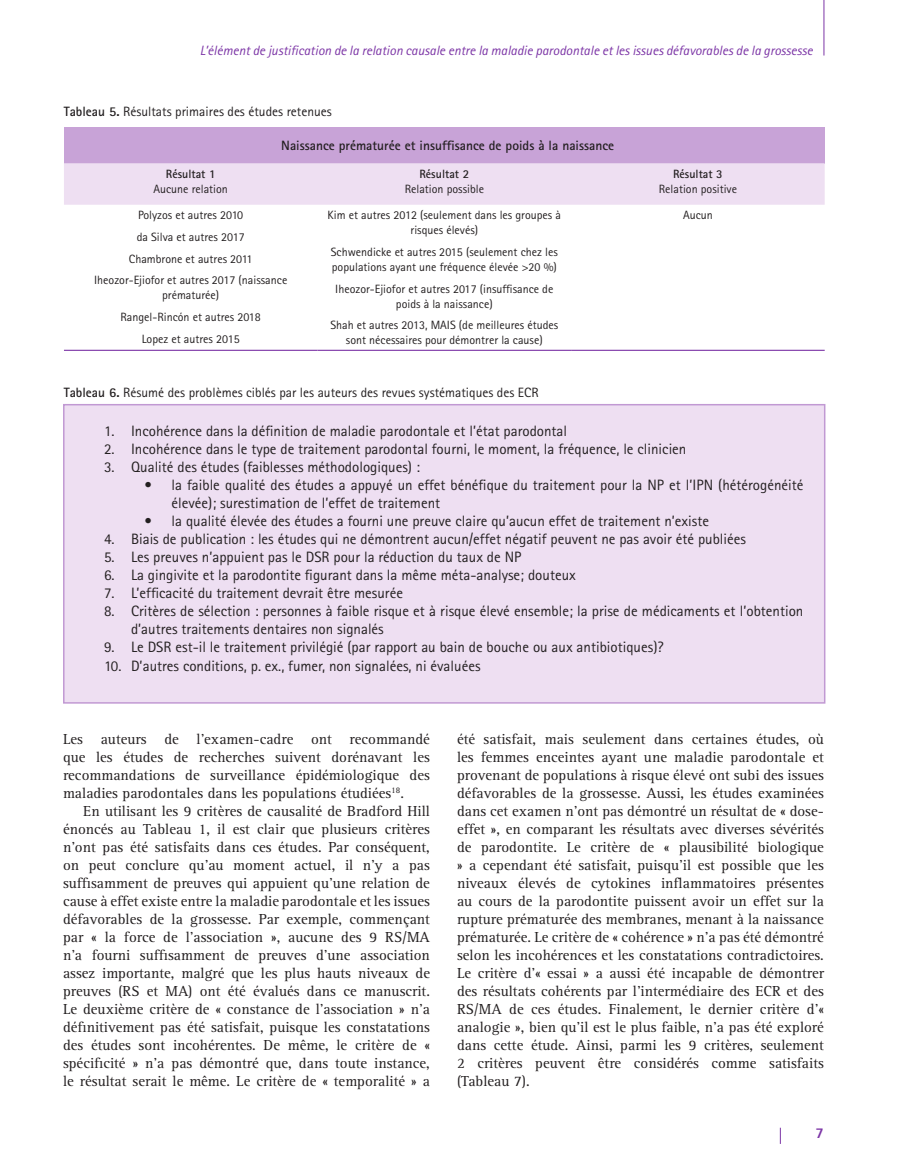
<style>
.page{position:relative;width:905px;height:1175px;background:#fff}
.page>*{position:absolute;margin:0;border:0;box-sizing:border-box;transform-origin:0 0}
.Body{font:15px/18px "Rotis Serif Std";color:#231f20;text-align:justify}
.t1{font:15px/18px "Rotis Sans Serif Std";color:#231f20}
.t2{font:800 15px "Rotis Sans Serif Std";color:#7c35a6}
.Table_caption{font:13.5px "Rotis Sans Serif Std";color:#231f20}
.t3{font:italic 13.5px "Rotis Sans Serif Std";color:#7c35a6}
.Table_header_cell{font:700 13.5px "Rotis Sans Serif Std";color:#231f20}
.Table_Body{font:12px/15px "Rotis Sans Serif Std";color:#231f20;text-align:center}
.Table_Body-2{font:700 12px "Rotis Sans Serif Std";color:#231f20}
.s1{font-weight:700}
</style>
<div class="page">
<hr style="left:823px;top:0;width:1px;height:56px;background:#7c35a6">
<svg style="left:780px;top:1127px;width:1px;height:16px"></svg>
<div style="left:64px;top:127px;width:760px;height:36px;background:#c8a3d7"></div>
<div style="left:64px;top:163px;width:760px;height:42px;background:#eedff2"></div>
<hr style="left:64px;top:350px;width:253px;height:1px;background:#7c35a6">
<hr style="left:317px;top:350px;width:254px;height:1px;background:#7c35a6">
<hr style="left:571px;top:350px;width:253px;height:1px;background:#7c35a6">
<div style="left:63px;top:404px;width:762px;height:299px;background:#eedff2;border:2px solid #c199d3"></div>
<p class="t3" style="left:200px;top:42px;width:614px">L’élément de justification de la relation causale entre la maladie parodontale et les issues défavorables de la grossesse</p>
<p class="Table_caption" style="left:64px;top:103px;width:269px"><span class="s1">Tableau 5.</span> Résultats primaires des études retenues</p>
<p class="Table_header_cell" style="left:281px;top:137px;width:334px">Naissance prématurée et insuffisance de poids à la naissance</p>
<p class="Table_Body-2" style="left:166px;top:166px;width:51px">Résultat 1</p>
<p class="Table_Body" style="left:153px;top:181px;width:76px">Aucune relation</p>
<p class="Table_Body-2" style="left:419px;top:166px;width:51px">Résultat 2</p>
<p class="Table_Body" style="left:404px;top:181px;width:81px">Relation possible</p>
<p class="Table_Body" style="left:138px;top:207px;width:107px">Polyzos et autres 2010</p>
<p class="Table_Body" style="left:137px;top:229px;width:109px">da Silva et autres 2017</p>
<p class="Table_Body" style="left:129px;top:251px;width:125px">Chambrone et autres 2011</p>
<p class="Table_Body" style="left:94px;top:273px;width:195px">Iheozor-Ejiofor et autres 2017 (naissance prématurée)</p>
<p class="Table_Body" style="left:120px;top:309px;width:142px">Rangel-Rincón et autres 2018</p>
<p class="Table_Body" style="left:142px;top:331px;width:99px">Lopez et autres 2015</p>
<p class="Table_Body" style="left:327px;top:207px;width:235px">Kim et autres 2012 (seulement dans les groupes à risques élevés)</p>
<p class="Table_Body" style="left:331px;top:244px;width:228px;text-align:left">Schwendicke et autres 2015 (seulement chez les populations ayant une fréquence élevée &gt;20 %)</p>
<p class="Table_Body" style="left:335px;top:281px;width:219px">Iheozor-Ejiofor et autres 2017 (insuffisance de poids à la naissance)</p>
<p class="Table_Body" style="left:330px;top:318px;width:229px">Shah et autres 2013, MAIS (de meilleures études sont nécessaires pour démontrer la cause)</p>
<p class="Table_Body-2" style="left:673px;top:166px;width:51px">Résultat 3</p>
<p class="Table_Body" style="left:658px;top:181px;width:80px">Relation positive</p>
<p class="Table_Body" style="left:683px;top:207px;width:31px">Aucun</p>
<p class="Table_caption" style="left:64px;top:384px;width:476px"><span class="s1">Tableau 6.</span> Résumé des problèmes ciblés par les auteurs des revues systématiques des ECR</p>
<p class="t1" style="left:104px;top:422px;width:464px">1. Incohérence dans la définition de maladie parodontale et l’état parodontal</p>
<p class="t1" style="left:104px;top:440px;width:584px">2. Incohérence dans le type de traitement parodontal fourni, le moment, la fréquence, le clinicien</p>
<p class="t1" style="left:104px;top:458px;width:317px">3. Qualité des études (faiblesses méthodologiques) :</p>
<p class="t1" style="left:171px;top:476px;width:633px;text-indent:-27px">• la faible qualité des études a appuyé un effet bénéfique du traitement pour la NP et l’IPN (hétérogénéité élevée); surestimation de l’effet de traitement</p>
<p class="t1" style="left:144px;top:512px;width:566px">• la qualité élevée des études a fourni une preuve claire qu’aucun effet de traitement n’existe</p>
<p class="t1" style="left:104px;top:530px;width:643px">4. Biais de publication : les études qui ne démontrent aucun/effet négatif peuvent ne pas avoir été publiées</p>
<p class="t1" style="left:104px;top:548px;width:419px">5. Les preuves n’appuient pas le DSR pour la réduction du taux de NP</p>
<p class="t1" style="left:104px;top:566px;width:473px">6. La gingivite et la parodontite figurant dans la même méta-analyse; douteux</p>
<p class="t1" style="left:104px;top:584px;width:300px">7. L’efficacité du traitement devrait être mesurée</p>
<p class="t1" style="left:131px;top:602px;width:674px;text-indent:-27px">8. Critères de sélection : personnes à faible risque et à risque élevé ensemble; la prise de médicaments et l’obtention d’autres traitements dentaires non signalés</p>
<p class="t1" style="left:104px;top:638px;width:561px">9. Le DSR est-il le traitement privilégié (par rapport au bain de bouche ou aux antibiotiques)?</p>
<p class="t1" style="left:104px;top:656px;width:378px">10. D’autres conditions, p. ex., fumer, non signalées, ni évaluées</p>
<p class="Body" style="left:63px;top:730px;width:368px">Les auteurs de l’examen-cadre ont recommandé que les études de recherches suivent dorénavant les recommandations de surveillance épidémiologique des maladies parodontales dans les populations étudiées<sup>18</sup>.</p>
<p class="Body" style="left:63px;top:802px;width:368px;text-indent:20px">En utilisant les 9 critères de causalité de Bradford Hill énoncés au Tableau 1, il est clair que plusieurs critères n’ont pas été satisfaits dans ces études. Par conséquent, on peut conclure qu’au moment actuel, il n’y a pas suffisamment de preuves qui appuient qu’une relation de cause à effet existe entre la maladie parodontale et les issues défavorables de la grossesse. Par exemple, commençant par « la force de l’association », aucune des 9 RS/MA n’a fourni suffisamment de preuves d’une association assez importante, malgré que les plus hauts niveaux de preuves (RS et MA) ont été évalués dans ce manuscrit.<br>Le deuxième critère de « constance de l'association » n’a définitivement pas été satisfait, puisque les constatations des études sont incohérentes. De même, le critère de « spécificité » n’a pas démontré que, dans toute instance, le résultat serait le même. Le critère de « temporalité » a</p>
<p class="Body" style="left:457px;top:730px;width:368px">été satisfait, mais seulement dans certaines études, où les femmes enceintes ayant une maladie parodontale et provenant de populations à risque élevé ont subi des issues défavorables de la grossesse. Aussi, les études examinées dans cet examen n’ont pas démontré un résultat de « dose&shy;effet », en comparant les résultats avec diverses sévérités de parodontite. Le critère de « plausibilité biologique » a cependant été satisfait, puisqu’il est possible que les niveaux élevés de cytokines inflammatoires présentes au cours de la parodontite puissent avoir un effet sur la rupture prématurée des membranes, menant à la naissance prématurée. Le critère de « cohérence » n’a pas été démontré selon les incohérences et les constatations contradictoires.<br>Le critère d’« essai » a aussi été incapable de démontrer des résultats cohérents par l’intermédiaire des ECR et des RS/MA de ces études. Finalement, le dernier critère d’« analogie », bien qu’il est le plus faible, n’a pas été exploré dans cette étude. Ainsi, parmi les 9 critères, seulement 2 critères peuvent être considérés comme satisfaits (Tableau 7).</p>
<p class="t2" style="left:815px;top:1123px;width:10px">7</p>
</div>
